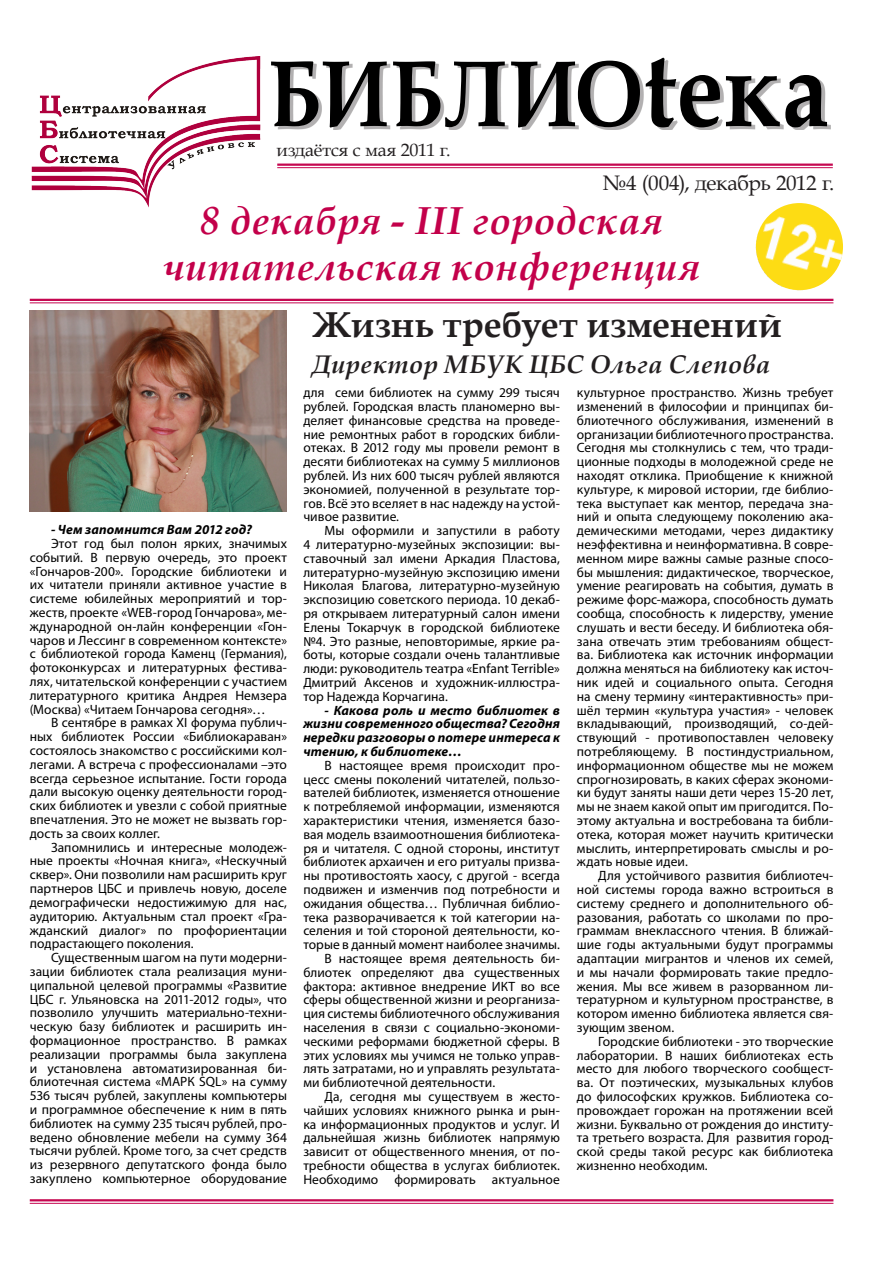
<style>
.page{position:relative;width:893px;height:1263px;background:#fff}
.page>*{position:absolute;margin:0;border:0;box-sizing:border-box;transform-origin:0 0}
.Заголовок{font:italic 700 39px "Book Antiqua";letter-spacing:.02em;color:#c3004a}
.Заголовок-2{font:700 36px "Book Antiqua";letter-spacing:-.01em;color:#231f20}
.Заголовок-3{font:italic 700 25.5px "Book Antiqua";letter-spacing:.02em;color:#231f20}
.t1{font:21px "Book Antiqua";letter-spacing:-.02em;color:#231f20}
.t2{font:18px "Book Antiqua";letter-spacing:-.01em;color:#231f20}
.Заголовок-4{font:13.5px/13.8px "Myriad Pro";letter-spacing:.005em;color:#000;text-align:justify}
.Заголовок-5{font:italic 700 13.5px/13.8px "Myriad Pro";letter-spacing:.01em;color:#000;text-align:justify}
</style>
<div class="page">
<hr style="left:30px;top:1199px;width:803px;height:2px;background:#c50750">
<hr style="left:30px;top:1203px;width:803px;height:1px;background:#c50750">
<div style="left:275px;top:60px;width:556px;height:70px;background:#231f20;opacity:.35"></div>
<svg style="left:271px;top:58px;width:556px;height:70px"></svg>
<hr style="left:277px;top:164px;width:556px;height:2px;background:#c50750">
<hr style="left:277px;top:167px;width:556px;height:1px;background:#c50750">
<hr style="left:30px;top:299px;width:803px;height:2px;background:#c50750">
<hr style="left:30px;top:302px;width:803px;height:1px;background:#c50750">
<img style="left:31px;top:56px;width:230px;height:151px">
<img style="left:30px;top:311px;width:256px;height:200px">
<img style="left:756px;top:203px;width:87px;height:87px;border-radius:44px">
<p class="t2" style="left:277px;top:137px;width:175px">издаётся с мая 2011 г.</p>
<p class="t1" style="left:603px;top:168px;width:233px">№4 (004), декабрь 2012 г.</p>
<p class="Заголовок" style="left:201px;top:193px;width:464px">8 декабря - III городская</p>
<p class="Заголовок" style="left:163px;top:240px;width:538px">читательская конференция</p>
<p class="Заголовок-5" style="left:51px;top:522px;width:202px">- Чем запомнится Вам 2012 год?</p>
<p class="Заголовок-4" style="left:30px;top:536px;width:259px;text-indent:21px">Этот год был полон ярких, значимых событий. В первую очередь, это проект «Гончаров-200». Городские библиотеки и их читатели приняли активное участие в системе юбилейных мероприятий и тор&shy;жеств, проекте «WЕB-город Гончарова», ме&shy;ждународной он-лайн конференции «Гон&shy;чаров и Лессинг в современном контексте» с библиотекой города Каменц (Германия), фотоконкурсах и литературных фестива&shy;лях, читательской конференции с участием литературного критика Андрея Немзера (Москва) «Читаем Гончарова сегодня»…</p>
<p class="Заголовок-4" style="left:30px;top:716px;width:259px;text-indent:21px">В сентябре в рамках XI форума публич&shy;ных библиотек России «Библиокараван» состоялось знакомство с российскими кол&shy;легами. А встреча с профессионалами –это всегда серьезное испытание. Гости города дали высокую оценку деятельности город&shy;ских библиотек и увезли с собой приятные впечатления. Это не может не вызвать гор&shy;дость за своих коллег.</p>
<p class="Заголовок-4" style="left:30px;top:840px;width:259px;text-indent:21px">Запомнились и интересные молодеж&shy;ные проекты «Ночная книга», «Нескучный сквер». Они позволили нам расширить круг партнеров ЦБС и привлечь новую, доселе демографически недостижимую для нас, аудиторию. Актуальным стал проект «Гра&shy;жданский диалог» по профориентации подрастающего поколения.</p>
<p class="Заголовок-4" style="left:30px;top:950px;width:259px;text-indent:21px">Существенным шагом на пути модерни&shy;зации библиотек стала реализация муни&shy;ципальной целевой программы «Развитие ЦБС г. Ульяновска на 2011-2012 годы», что позволило улучшить материально-техни&shy;ческую базу библиотек и расширить ин&shy;формационное пространство. В рамках реализации программы была закуплена и установлена автоматизированная би&shy;блиотечная система «МАРК SQL» на сумму 536 тысяч рублей, закуплены компьютеры и программное обеспечение к ним в пять библиотек на сумму 235 тысяч рублей, про&shy;ведено обновление мебели на сумму 364 тысячи рублей. Кроме того, за счет средств из резервного депутатского фонда было закуплено компьютерное оборудование</p>
<p class="Заголовок-2" style="left:312px;top:300px;width:471px">Жизнь требует изменений</p>
<p class="Заголовок-3" style="left:312px;top:346px;width:460px">Директор МБУК ЦБС Ольга Слепова</p>
<p class="Заголовок-4" style="left:303px;top:385px;width:258px">для семи библиотек на сумму 299 тысяч рублей. Городская власть планомерно вы&shy;деляет финансовые средства на проведе&shy;ние ремонтных работ в городских библи&shy;отеках. В 2012 году мы провели ремонт в десяти библиотеках на сумму 5 миллионов рублей. Из них 600 тысяч рублей являются экономией, полученной в результате тор&shy;гов. Всё это вселяет в нас надежду на устой&shy;чивое развитие.</p>
<p class="Заголовок-4" style="left:303px;top:523px;width:258px;text-indent:21px">Мы оформили и запустили в работу 4 литературно-музейных экспозиции: вы&shy;ставочный зал имени Аркадия Пластова, литературно-музейную экспозицию имени Николая Благова, литературно-музейную экспозицию советского периода. 10 декаб&shy;ря открываем литературный салон имени Елены Токарчук в городской библиотеке №4. Это разные, неповторимые, яркие ра&shy;боты, которые создали очень талантливые люди: руководитель театра «Enfant Terrible» Дмитрий Аксенов и художник-иллюстра&shy;тор Надежда Корчагина.</p>
<p class="Заголовок-5" style="left:303px;top:703px;width:258px;text-indent:21px">- Какова роль и место библиотек в жизни современного общества? Сегодня нередки разговоры о потере интереса к чтению, к библиотеке…</p>
<p class="Заголовок-4" style="left:303px;top:758px;width:258px;text-indent:21px">В настоящее время происходит про&shy;цесс смены поколений читателей, пользо&shy;вателей библиотек, изменяется отношение к потребляемой информации, изменяются характеристики чтения, изменяется базо&shy;вая модель взаимоотношения библиотека&shy;ря и читателя. С одной стороны, институт библиотек архаичен и его ритуалы призва&shy;ны противостоять хаосу, с другой - всегда подвижен и изменчив под потребности и ожидания общества… Публичная библио&shy;тека разворачивается к той категории на&shy;селения и той стороной деятельности, ко&shy;торые в данный момент наиболее значимы.</p>
<p class="Заголовок-4" style="left:303px;top:951px;width:258px;text-indent:21px">В настоящее время деятельность би&shy;блиотек определяют два существенных фактора: активное внедрение ИКТ во все сферы общественной жизни и реорганиза&shy;ция системы библиотечного обслуживания населения в связи с социально-экономи&shy;ческими реформами бюджетной сферы. В этих условиях мы учимся не только управ&shy;лять затратами, но и управлять результата&shy;ми библиотечной деятельности.</p>
<p class="Заголовок-4" style="left:303px;top:1089px;width:258px;text-indent:21px">Да, сегодня мы существуем в жесто&shy;чайших условиях книжного рынка и рын&shy;ка информационных продуктов и услуг. И дальнейшая жизнь библиотек напрямую зависит от общественного мнения, от по&shy;требности общества в услугах библиотек.<br>Необходимо формировать актуальное</p>
<p class="Заголовок-4" style="left:577px;top:385px;width:258px">культурное пространство. Жизнь требует изменений в философии и принципах би&shy;блиотечного обслуживания, изменений в организации библиотечного пространства.<br>Сегодня мы столкнулись с тем, что тради&shy;ционные подходы в молодежной среде не находят отклика. Приобщение к книжной культуре, к мировой истории, где библио&shy;тека выступает как ментор, передача зна&shy;ний и опыта следующему поколению ака&shy;демическими методами, через дидактику неэффективна и неинформативна. В совре&shy;менном мире важны самые разные спосо&shy;бы мышления: дидактическое, творческое, умение реагировать на события, думать в режиме форс-мажора, способность думать сообща, способность к лидерству, умение слушать и вести беседу. И библиотека обя&shy;зана отвечать этим требованиям общест&shy;ва. Библиотека как источник информации должна меняться на библиотеку как источ&shy;ник идей и социального опыта. Сегодня на смену термину «интерактивность» при&shy;шёл термин «культура участия» - человек вкладывающий, производящий, со-дей&shy;ствующий - противопоставлен человеку потребляющему. В постиндустриальном, информационном обществе мы не можем спрогнозировать, в каких сферах экономи&shy;ки будут заняты наши дети через 15-20 лет, мы не знаем какой опыт им пригодится. По&shy;этому актуальна и востребована та библи&shy;отека, которая может научить критически мыслить, интерпретировать смыслы и ро&shy;ждать новые идеи.</p>
<p class="Заголовок-4" style="left:577px;top:868px;width:258px;text-indent:21px">Для устойчивого развития библиотеч&shy;ной системы города важно встроиться в систему среднего и дополнительного об&shy;разования, работать со школами по про&shy;граммам внеклассного чтения. В ближай&shy;шие годы актуальными будут программы адаптации мигрантов и членов их семей, и мы начали формировать такие предло&shy;жения. Мы все живем в разорванном ли&shy;тературном и культурном пространстве, в котором именно библиотека является свя&shy;зующим звеном.</p>
<p class="Заголовок-4" style="left:577px;top:1034px;width:258px;text-indent:21px">Городские библиотеки - это творческие лаборатории. В наших библиотеках есть место для любого творческого сообщест&shy;ва. От поэтических, музыкальных клубов до философских кружков. Библиотека со&shy;провождает горожан на протяжении всей жизни. Буквально от рождения до институ&shy;та третьего возраста. Для развития город&shy;ской среды такой ресурс как библиотека жизненно необходим.</p>
</div>
